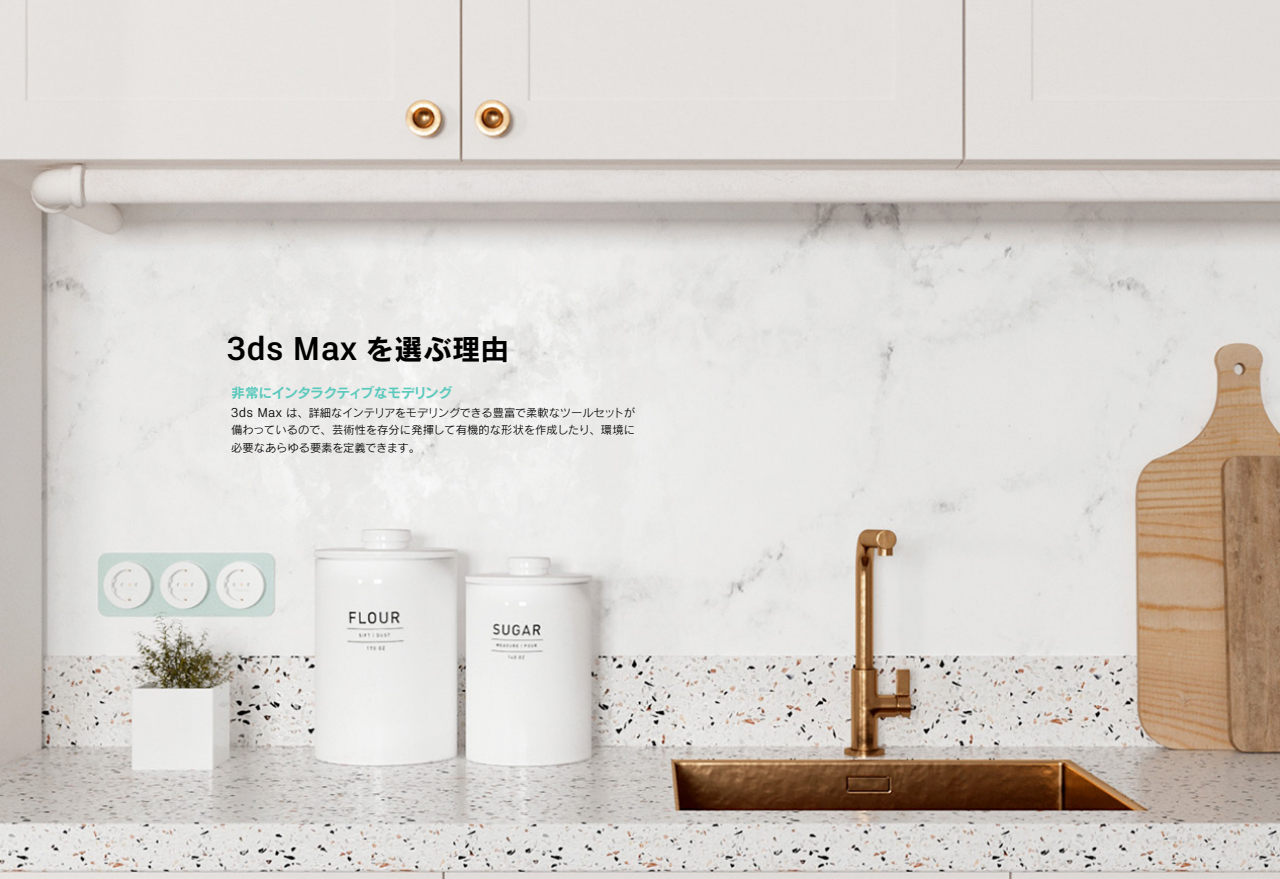
<style>
.page{position:relative;width:1280px;height:879px;background:#fff}
.page>*{position:absolute;margin:0;border:0;box-sizing:border-box;transform-origin:0 0}
.Title23pt_Black{font:700 32.75px "Artifakt Legend";color:#000}
.緑11pt{font:13.75px "Rodin Pro B";letter-spacing:-.04em;color:#5bc9bd}
.テキスト9pt{font:11.25px/17.5px "Rodin Pro M";color:#000;text-align:justify}
.s1{font-family:"Rodin Pro B";font-weight:400;font-size:28.75px}
.s2{font-family:"Artifakt Legend";font-size:12.88px}
</style>
<div class="page">
<img style="left:0;top:0;width:1280px;height:879px">
<p class="Title23pt_Black" style="left:227px;top:326px;width:284px">3ds Max <span class="s1">を選ぶ理由</span></p>
<p class="緑11pt" style="left:231px;top:383px;width:223px">非常にインタラクティブなモデリング</p>
<p class="テキスト9pt" style="left:231px;top:403px;width:405px"><span class="s2">3ds Max</span> は、詳細なインテリアをモデリングできる豊富で柔軟なツールセットが備わっているので、芸術性を存分に発揮して有機的な形状を作成したり、環境に必要なあらゆる要素を定義できます。</p>
</div>
